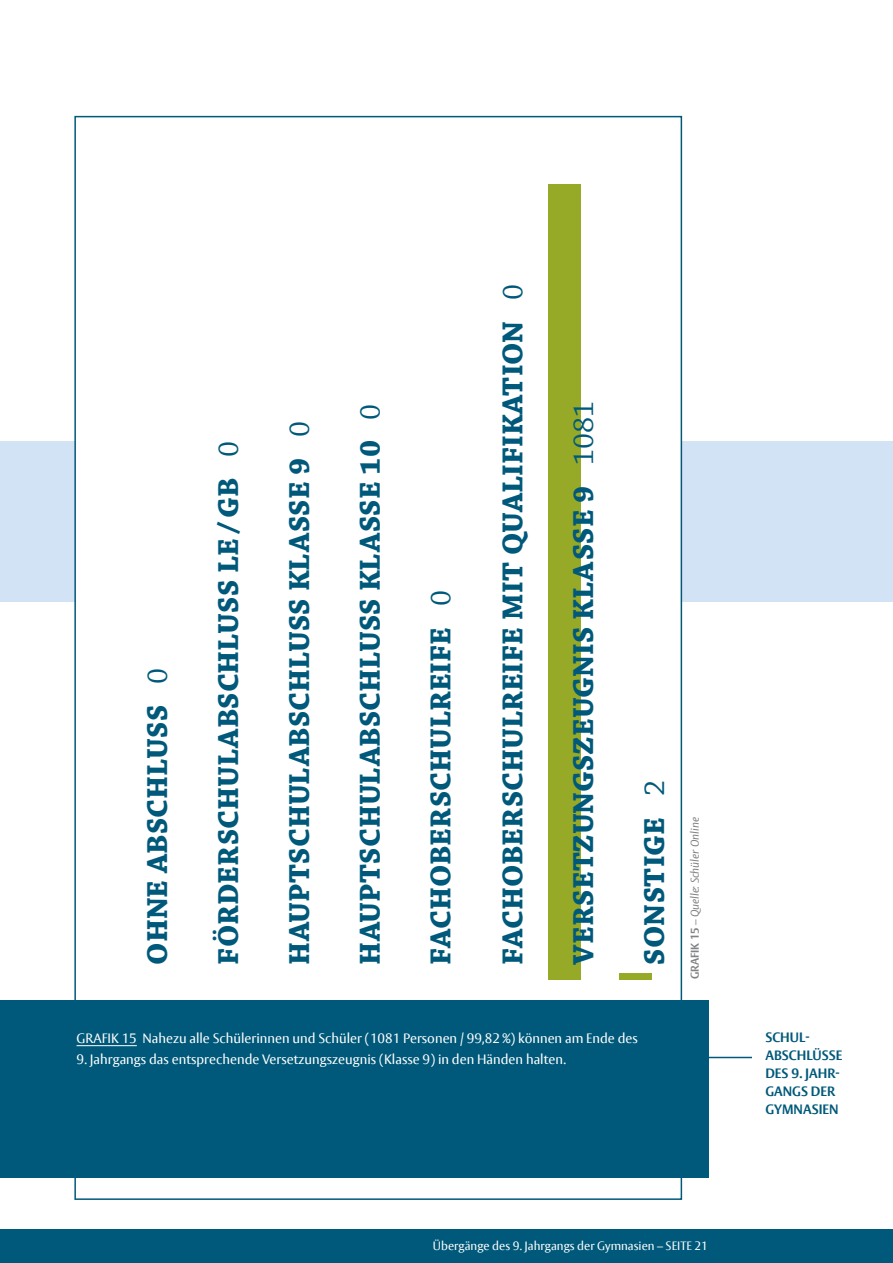
<style>
.page{position:relative;width:893px;height:1263px;background:#fff}
.page>*{position:absolute;margin:0;border:0;box-sizing:border-box;transform-origin:0 0}
.t1{font:700 30.45px "Chaparral Pro";color:#00597a}
.t2{font:13.5px "Vesta Pro";color:#fff}
.t3{font:700 13.5px/18px "Vesta Pro";color:#00597a}
.t4{font:12px "Vesta Pro";color:#fff}
.t5{font:italic 11.25px "Vesta Pro";color:#808285}
.s1{font-weight:400}
.s2{font-weight:700;font-style:normal}
</style>
<div class="page">
<div style="left:0;top:1229px;width:893px;height:34px;background:#00597a"></div>
<div style="left:0;top:442px;width:893px;height:160px;background:#d1e3f4"></div>
<div style="left:74px;top:116px;width:608px;height:1084px;background:#fff;border:2px solid #00597a"></div>
<div style="left:0;top:1000px;width:708px;height:178px;background:#00597a"></div>
<hr style="left:77px;top:1045px;width:60px;height:1px;background:#fff">
<hr style="left:639px;top:1057px;width:113px;height:1px;background:#00597a">
<div style="left:619px;top:973px;width:32px;height:6px;background:#97aa28"></div>
<div style="left:548px;top:184px;width:33px;height:795px;background:#97aa28"></div>
<p class="t1" style="left:140px;top:964px;width:298px;rotate:-90deg">OHNE ABSCHLUSS <span class="s1">0</span></p>
<p class="t1" style="left:211px;top:964px;width:525px;rotate:-90deg">FÖRDERSCHULABSCHLUSS LE / GB <span class="s1">0</span></p>
<p class="t1" style="left:281px;top:964px;width:545px;rotate:-90deg">HAUPTSCHULABSCHLUSS KLASSE 9 <span class="s1">0</span></p>
<p class="t1" style="left:352px;top:964px;width:562px;rotate:-90deg">HAUPTSCHULABSCHLUSS KLASSE 10 <span class="s1">0</span></p>
<p class="t1" style="left:423px;top:964px;width:376px;rotate:-90deg">FACHOBERSCHULREIFE <span class="s1">0</span></p>
<p class="t1" style="left:495px;top:964px;width:682px;rotate:-90deg">FACHOBERSCHULREIFE MIT QUALIFIKATION <span class="s1">0</span></p>
<p class="t1" style="left:566px;top:964px;width:565px;rotate:-90deg">VERSETZUNGSZEUGNIS KLASSE 9 <span class="s1">1081</span></p>
<p class="t1" style="left:636px;top:964px;width:186px;rotate:-90deg">SONSTIGE <span class="s1">2</span></p>
<p class="t2" style="left:77px;top:1030px;width:563px">GRAFIK 15 Nahezu alle Schülerinnen und Schüler (1081 Personen / 99,82 %) können am Ende des</p>
<p class="t2" style="left:77px;top:1051px;width:491px">9. Jahrgangs das entsprechende Versetzungszeugnis (Klasse 9) in den Händen halten.</p>
<p class="t5" style="left:688px;top:979px;width:164px;rotate:-90deg"><span class="s2">GRAFIK 15</span> – Quelle: Schüler Online</p>
<p class="t4" style="left:433px;top:1238px;width:277px">Übergänge des 9. Jahrgangs der Gymnasien – SEITE 21</p>
<p class="t3" style="left:765px;top:1028px;width:78px">SCHUL-<br>ABSCHLÜSSE<br>DES 9. JAHR-<br>GANGS DER<br>GYMNASIEN</p>
</div>
